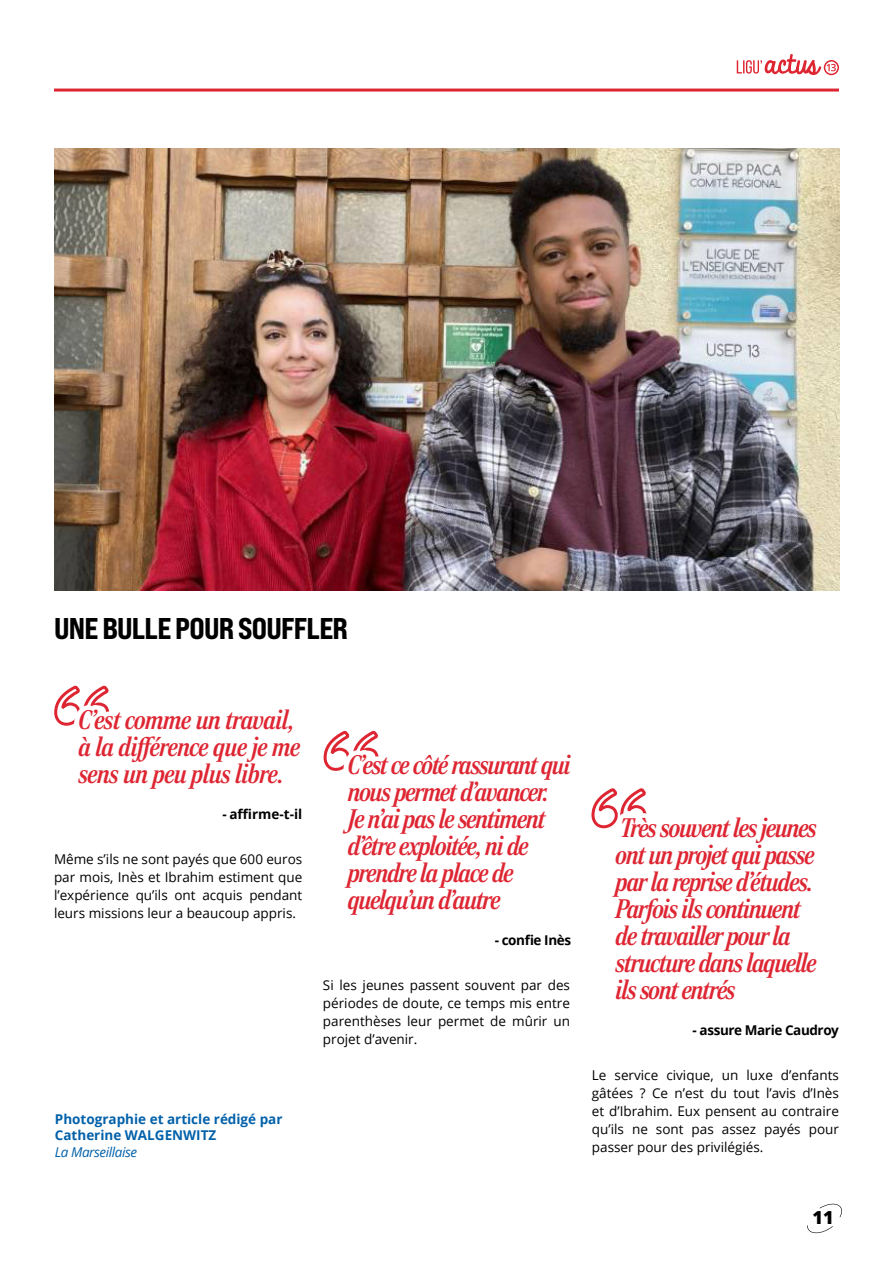
<style>
.page{position:relative;width:893px;height:1263px;background:#fff}
.page>*{position:absolute;margin:0;border:0;box-sizing:border-box;transform-origin:0 0}
.corps_de_texte{font:30px "Bebas Neue Pro Exp Eb";letter-spacing:-.025em;color:#000}
.corps_de_texte-2{font:italic 500 27px/27px "Rocky Cond";letter-spacing:-.03em;color:#de2633}
.corps_de_texte-3{font:italic 500 27px/27px "Rocky Cond";letter-spacing:-.01em;color:#de2633}
.t1{font:800 18px "Open Sans";color:#000}
.corps_de_texte-4{font:13.5px/18px "Open Sans";color:#000;text-align:justify}
.t2{font:700 13.5px/16.2px "Open Sans";color:#0261aa}
.corps_de_texte-5{font:700 13.5px "Open Sans";letter-spacing:-.03em;color:#000}
.t3{font:italic 13.5px "Open Sans";letter-spacing:-.03em;color:#0261aa}
</style>
<div class="page">
<svg style="left:820px;top:1203px;width:22px;height:14px"></svg>
<svg style="left:807px;top:1225px;width:26px;height:8px"></svg>
<hr style="left:54px;top:89px;width:785px;height:3px;background:#de2633">
<svg style="left:827px;top:64px;width:9px;height:7px"></svg>
<div style="left:824px;top:60px;width:15px;height:15px;border:2px solid #de2633;border-radius:50%"></div>
<svg style="left:737px;top:54px;width:84px;height:21px"></svg>
<svg style="left:54px;top:685px;width:55px;height:41px"></svg>
<div style="left:74px;top:705px;width:232px;height:119px;background:#fff"></div>
<svg style="left:323px;top:730px;width:55px;height:41px"></svg>
<div style="left:338px;top:750px;width:237px;height:200px;background:#fff"></div>
<svg style="left:591px;top:788px;width:56px;height:41px"></svg>
<div style="left:608px;top:813px;width:236px;height:230px;background:#fff"></div>
<img style="left:55px;top:149px;width:785px;height:441px">
<p class="corps_de_texte" style="left:54px;top:610px;width:296px">UNE BULLE POUR SOUFFLER</p>
<p class="corps_de_texte-3" style="left:79px;top:706px;width:223px">C’est comme un travail, à la différence que je me sens un peu plus libre.</p>
<p class="corps_de_texte-5" style="left:222px;top:805px;width:81px">- affirme-t-il</p>
<p class="corps_de_texte-4" style="left:54px;top:850px;width:250px">Même s’ils ne sont payés que 600 euros par mois, Inès et Ibrahim estiment que l’expérience qu’ils ont acquis pendant leurs missions leur a beaucoup appris.</p>
<p class="t2" style="left:55px;top:1111px;width:229px">Photographie et article rédigé par<br>Catherine WALGENWITZ</p>
<p class="t3" style="left:55px;top:1142px;width:84px">La Marseillaise</p>
<p class="corps_de_texte-2" style="left:348px;top:751px;width:224px">C’est ce côté rassurant qui nous permet d’avancer.<br>Je n’ai pas le sentiment d’être exploitée, ni de prendre la place de quelqu’un d’autre</p>
<p class="corps_de_texte-5" style="left:495px;top:931px;width:78px">- confie Inès</p>
<p class="corps_de_texte-4" style="left:323px;top:976px;width:249px">Si les jeunes passent souvent par des périodes de doute, ce temps mis entre parenthèses leur permet de mûrir un projet d’avenir.</p>
<p class="corps_de_texte-2" style="left:616px;top:814px;width:203px">Très souvent les jeunes ont un projet qui passe par la reprise d’études.<br>Parfois ils continuent de travailler pour la structure dans laquelle ils sont entrés</p>
<p class="corps_de_texte-5" style="left:693px;top:1021px;width:148px">- assure Marie Caudroy</p>
<p class="corps_de_texte-4" style="left:592px;top:1066px;width:249px">Le service civique, un luxe d’enfants gâtées ? Ce n’est du tout l’avis d’Inès et d’Ibrahim. Eux pensent au contraire qu’ils ne sont pas assez payés pour passer pour des privilégiés.</p>
<h3 class="t1" style="left:812px;top:1204px;width:23px">11</h3>
</div>
